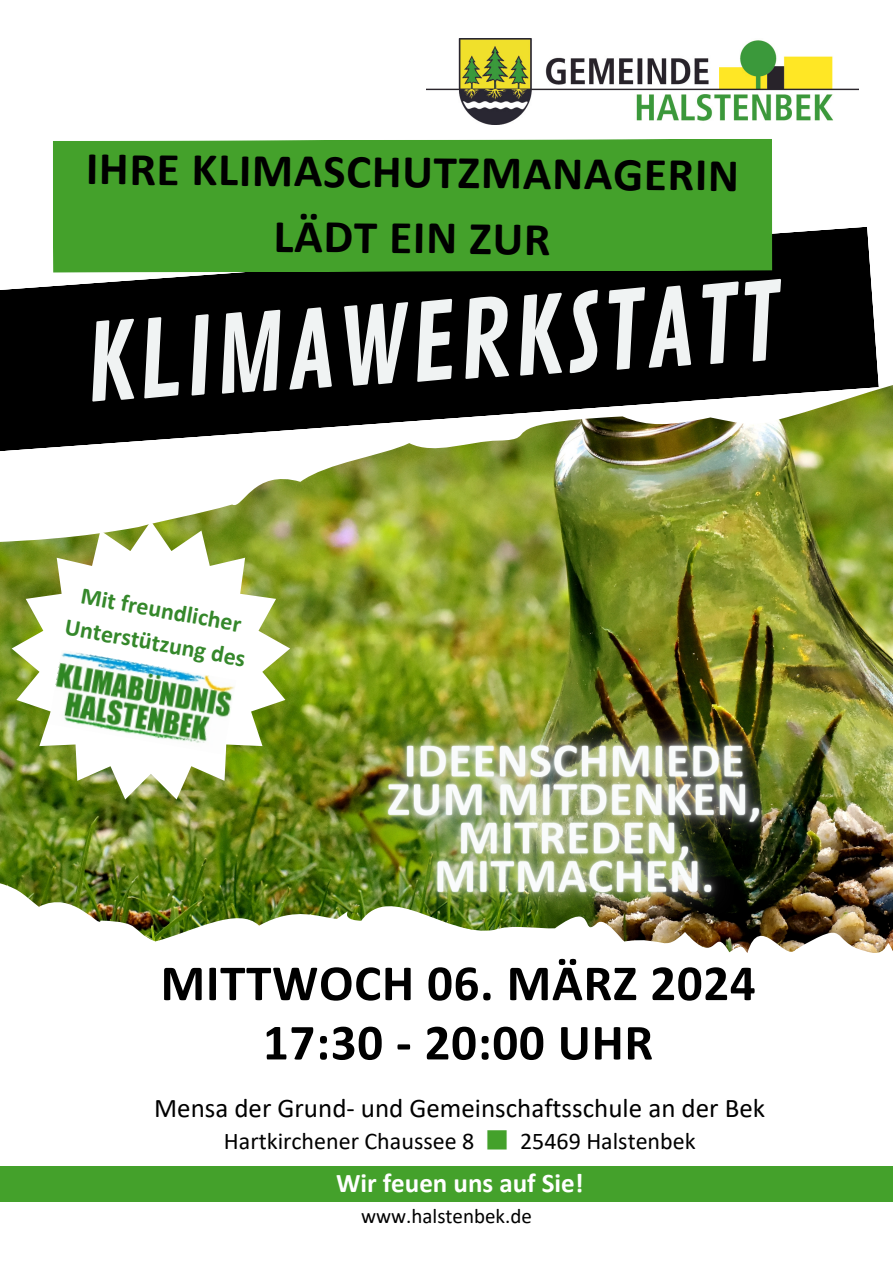
<style>
.page{position:relative;width:893px;height:1263px;background:#fff}
.page>*{position:absolute;margin:0;border:0;box-sizing:border-box;transform-origin:0 0}
.t1{font:105.23px "Contrail One";color:#f0f3f3}
.t2{font:700 51px "Calibri";letter-spacing:.015em;color:#000}
.t3{font:700 47.25px/65.7px "Calibri";color:#000;text-align:center}
.t4{font:27px "Calibri";color:#000}
.t5{font:700 27px "Calibri";color:#fff}
.t6{font:24px "Calibri";color:#000}
.t7{font:700 24px/33.2px "Calibri";color:#35882b;text-align:center}
.t8{font:21px "Calibri";color:#000}
.s1{font-family:"Koz Min Pr 6 N";color:#44a12b}
</style>
<div class="page">
<img style="left:0;top:385px;width:893px;height:568px">
<svg style="left:0;top:227px;width:879px;height:228px;background:#2d2e27"></svg>
<div style="left:53px;top:139px;width:719px;height:134px;background:#44a12b"></div>
<svg style="left:12px;top:521px;width:278px;height:278px"></svg>
<img style="left:49px;top:650px;width:187px;height:104px">
<img style="left:426px;top:39px;width:433px;height:86px">
<div style="left:0;top:1166px;width:893px;height:35px;background:#44a12b"></div>
<img style="left:337px;top:691px;width:475px;height:262px">
<h5 class="t3" style="left:87px;top:137px;width:655px;rotate:1deg">IHRE KLIMASCHUTZMANAGERIN<br>LÄDT EIN ZUR</h5>
<p class="t1" style="left:81px;top:299px;width:697px;rotate:-3deg">KLIMAWERKSTATT</p>
<h6 class="t7" style="left:73px;top:579px;width:184px;rotate:10deg">Mit freundlicher<br>Unterstützung des</h6>
<h2 class="t2" style="left:161px;top:962px;width:596px">MITTWOCH 06. MÄRZ 2024</h2>
<h2 class="t2" style="left:263px;top:1021px;width:392px">17:30 - 20:00 UHR</h2>
<p class="t4" style="left:154px;top:1097px;width:612px">Mensa der Grund- und Gemeinschaftsschule an der Bek</p>
<p class="t6" style="left:224px;top:1131px;width:473px">Hartkirchener Chaussee 8 <span class="s1">■</span> 25469 Halstenbek</p>
<p class="t5" style="left:336px;top:1171px;width:249px">Wir feuen uns auf Sie!</p>
<h4 class="t8" style="left:361px;top:1207px;width:172px">www.halstenbek.de</h4>
</div>
